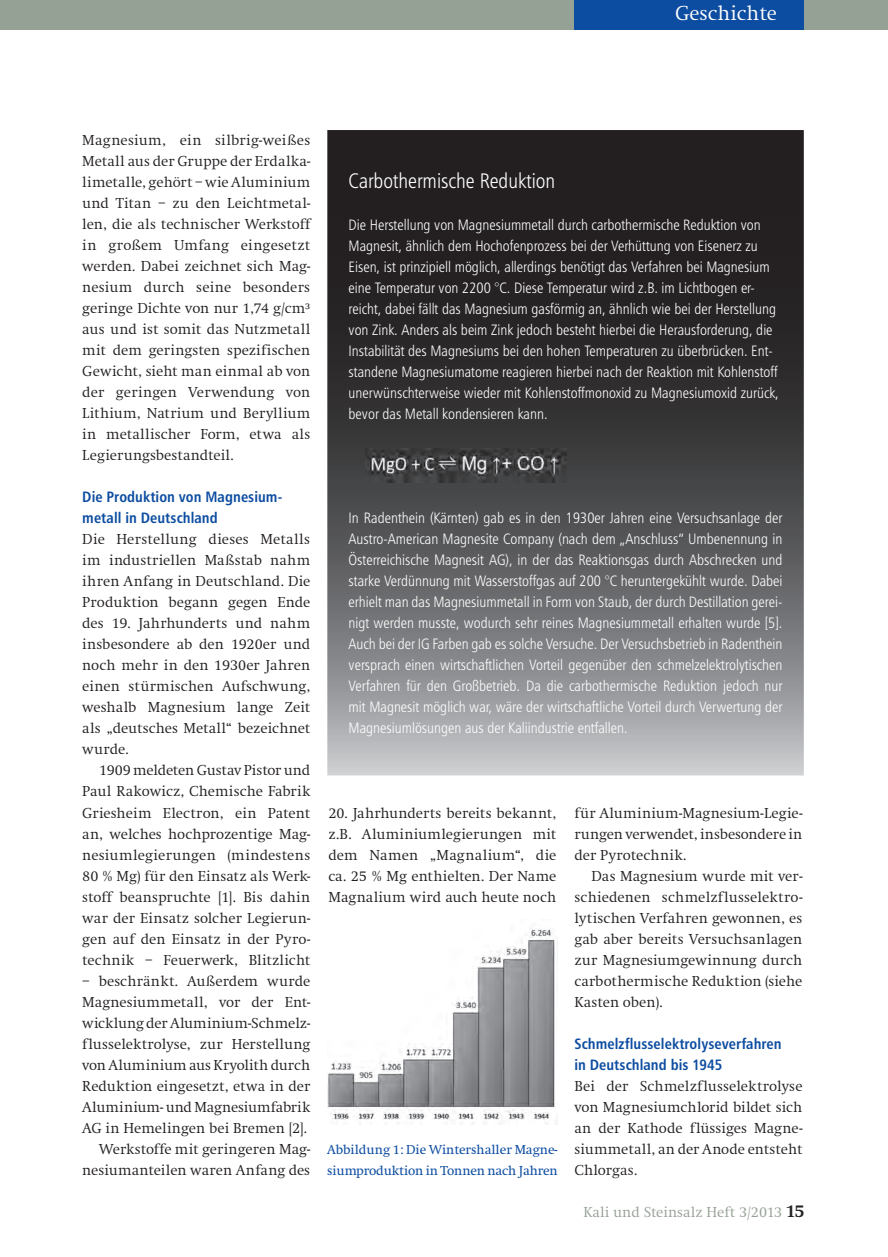
<style>
.page{position:relative;width:888px;height:1257px;background:#fff}
.page>*{position:absolute;margin:0;border:0;box-sizing:border-box;transform-origin:0 0}
.t1{font:21px "Humanist 777 BT Light Condensed B";color:#fff}
.t2{font:300 21px "Swift EF";color:#fff}
.t3{font:300 15px/21px "Swift EF";letter-spacing:.005em;color:#231f20;text-align:justify}
.t4{font:15px/21px "Humanist 777 BT Light Condensed B";color:#fff}
.t5{font:15px/21px "Humanist 777 BT Bold Condensed B";letter-spacing:.005em;color:#0d4da1}
.t6{font:300 15px "Swift EF";color:#96a196}
.t7{font:13.5px/21px "Swift EF";letter-spacing:-.015em;color:#0d4da1}
.s1{font-weight:700;font-size:18px;color:#231f20}
</style>
<div class="page">
<div style="left:0;top:0;width:888px;height:30px;background:#96a196"></div>
<div style="left:574px;top:0;width:229px;height:30px;background:#0d4da1"></div>
<svg style="left:327px;top:130px;width:476px;height:645px;background:#515051"></svg>
<img style="left:365px;top:448px;width:201px;height:34px">
<img style="left:327px;top:925px;width:228px;height:199px">
<h1 class="t2" style="left:675px;top:2px;width:103px">Geschichte</h1>
<p class="t3" style="left:82px;top:130px;width:229px">Magnesium, ein silbrig-weißes Metall aus der Gruppe der Erdalka&shy;limetalle, gehört – wie Aluminium und Titan – zu den Leichtmetal&shy;len, die als technischer Werkstoff in großem Umfang eingesetzt werden. Dabei zeichnet sich Mag&shy;nesium durch seine besonders geringe Dichte von nur 1,74 g/cm³ aus und ist somit das Nutzmetall mit dem geringsten spezifischen Gewicht, sieht man einmal ab von der geringen Verwendung von Lithium, Natrium und Beryllium in metallischer Form, etwa als Legierungsbestandteil.</p>
<p class="t5" style="left:82px;top:486px;width:201px">Die Produktion von Magnesium&shy;metall in Deutschland</p>
<p class="t3" style="left:82px;top:529px;width:229px">Die Herstellung dieses Metalls im industriellen Maßstab nahm ihren Anfang in Deutschland. Die Produktion begann gegen Ende des 19. Jahrhunderts und nahm insbesondere ab den 1920er und noch mehr in den 1930er Jahren einen stürmischen Aufschwung, weshalb Magnesium lange Zeit als „deutsches Metall“ bezeichnet wurde.</p>
<p class="t3" style="left:82px;top:760px;width:229px;text-indent:17px">1909 meldeten Gustav Pistor und Paul Rakowicz, Chemische Fabrik Griesheim Electron, ein Patent an, welches hochprozentige Mag&shy;nesiumlegierungen (mindestens 80 % Mg) für den Einsatz als Werk&shy;stoff beanspruchte [1]. Bis dahin war der Einsatz solcher Legierun&shy;gen auf den Einsatz in der Pyro&shy;technik – Feuerwerk, Blitzlicht</p>
<p class="t3" style="left:82px;top:970px;width:229px;text-align:right">– beschränkt. Außerdem wurde<br>Magnesiummetall, vor der Ent&shy;wicklung der Aluminium-Schmelz&shy;flusselektrolyse, zur Herstellung von Aluminium aus Kryolith durch<br>Reduktion eingesetzt, etwa in der<br>Aluminium- und Magnesiumfabrik<br>AG in Hemelingen bei Bremen [2].<br>Werkstoffe mit geringeren Mag&shy;nesiumanteilen waren Anfang des</p>
<h1 class="t1" style="left:348px;top:168px;width:208px">Carbothermische Reduktion</h1>
<p class="t4" style="left:348px;top:214px;width:432px">Die Herstellung von Magnesiummetall durch carbothermische Reduktion von Magnesit, ähnlich dem Hochofenprozess bei der Verhüttung von Eisenerz zu Eisen, ist prinzipiell möglich, allerdings benötigt das Verfahren bei Magnesium eine Temperatur von 2200 °C. Diese Temperatur wird z.B. im Lichtbogen er&shy;reicht, dabei fällt das Magnesium gasförmig an, ähnlich wie bei der Herstellung von Zink. Anders als beim Zink jedoch besteht hierbei die Herausforderung, die Instabilität des Magnesiums bei den hohen Temperaturen zu überbrücken. Ent&shy;standene Magnesiumatome reagieren hierbei nach der Reaktion mit Kohlenstoff unerwünschterweise wieder mit Kohlenstoffmonoxid zu Magnesiumoxid zurück, bevor das Metall kondensieren kann.</p>
<p class="t4" style="left:348px;top:507px;width:435px;text-align:justify">In Radenthein (Kärnten) gab es in den 1930er Jahren eine Versuchsanlage der Austro-American Magnesite Company (nach dem „Anschluss“ Umbenennung in Österreichische Magnesit AG), in der das Reaktionsgas durch Abschrecken und starke Verdünnung mit Wasserstoffgas auf 200 °C heruntergekühlt wurde. Dabei erhielt man das Magnesiummetall in Form von Staub, der durch Destillation gerei&shy;nigt werden musste, wodurch sehr reines Magnesiummetall erhalten wurde [5].<br>Auch bei der IG Farben gab es solche Versuche. Der Versuchsbetrieb in Radenthein versprach einen wirtschaftlichen Vorteil gegenüber den schmelzelektrolytischen Verfahren für den Großbetrieb. Da die carbothermische Reduktion jedoch nur mit Magnesit möglich war, wäre der wirtschaftliche Vorteil durch Verwertung der Magnesiumlösungen aus der Kaliindustrie entfallen.</p>
<p class="t3" style="left:328px;top:802px;width:229px">20. Jahrhunderts bereits bekannt, z.B. Aluminiumlegierungen mit dem Namen „Magnalium“, die ca. 25 % Mg enthielten. Der Name Magnalium wird auch heute noch</p>
<p class="t3" style="left:574px;top:802px;width:229px">für Aluminium-Magnesium-Legie&shy;rungen verwendet, insbesondere in der Pyrotechnik.</p>
<p class="t3" style="left:574px;top:865px;width:229px;text-indent:17px">Das Magnesium wurde mit ver&shy;schiedenen schmelzflusselektro&shy;lytischen Verfahren gewonnen, es gab aber bereits Versuchsanlagen zur Magnesiumgewinnung durch carbothermische Reduktion (siehe Kasten oben).</p>
<p class="t5" style="left:574px;top:1032px;width:209px">Schmelzflusselektrolyseverfahren in Deutschland bis 1945</p>
<p class="t3" style="left:574px;top:1075px;width:229px">Bei der Schmelzflusselektrolyse von Magnesiumchlorid bildet sich an der Kathode flüssiges Magne&shy;siummetall, an der Anode entsteht Chlorgas.</p>
<p class="t7" style="left:327px;top:1139px;width:232px">Abbildung 1: Die Wintershaller Magne&shy;siumproduktion in Tonnen nach Jahren</p>
<p class="t6" style="left:583px;top:1203px;width:222px">Kali und Steinsalz Heft 3/2013 <span class="s1">15</span></p>
</div>
